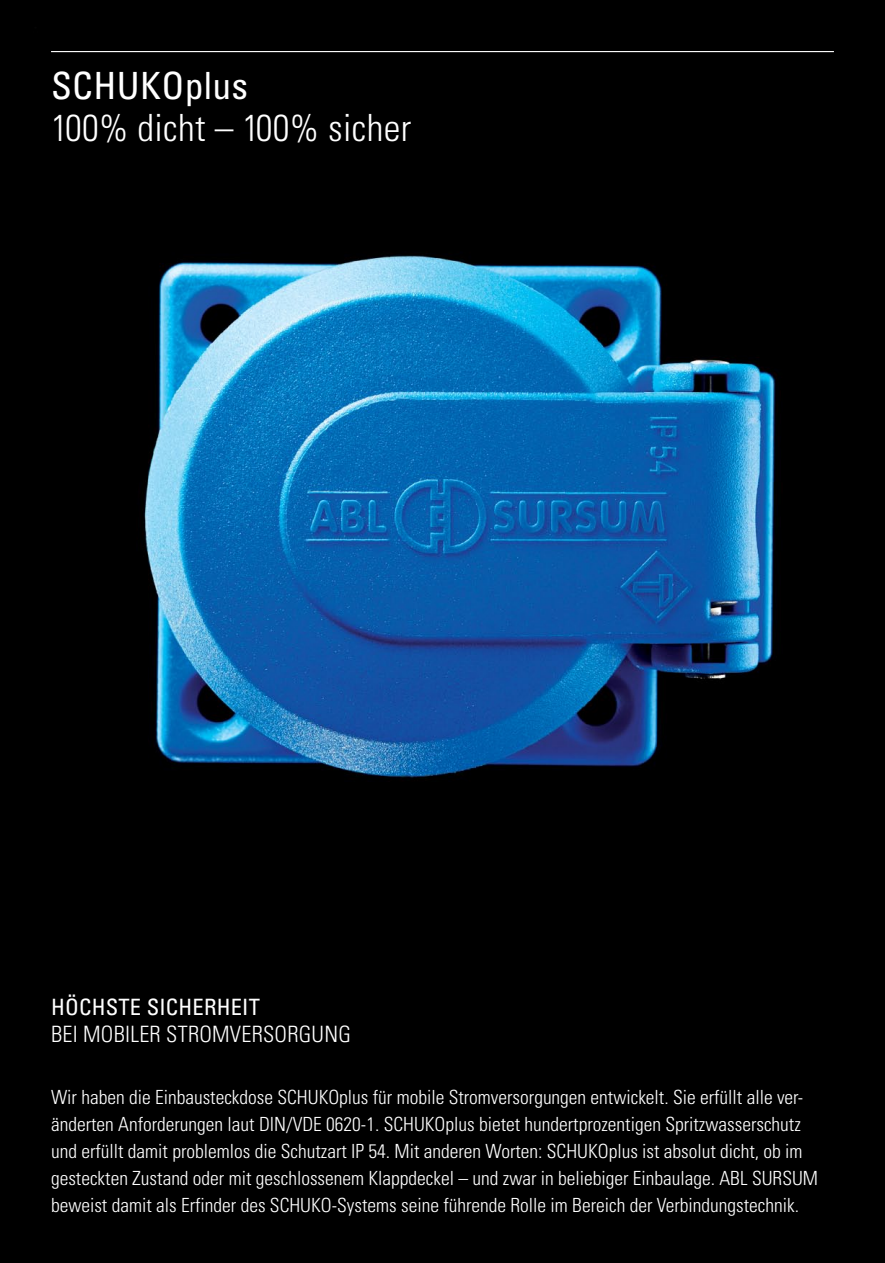
<style>
.page{position:relative;width:885px;height:1263px;background:#fff}
.page>*{position:absolute;margin:0;border:0;box-sizing:border-box;transform-origin:0 0}
.t1{font:300 condensed 37.5px "Univers";letter-spacing:.01em;color:#fff}
.t2{font:condensed 37.5px "Univers";letter-spacing:.01em;color:#fff}
.t3{font:300 condensed 22.5px "Univers";letter-spacing:.01em;color:#fff}
.t4{font:condensed 22.5px "Univers";letter-spacing:.01em;color:#fff}
.t5{font:300 condensed 19.5px/27px "Univers";color:#fff}
</style>
<div class="page">
<img style="left:0;top:0;width:884px;height:1263px">
<hr style="left:51px;top:51px;width:782px;height:1px;background:#fff">
<h1 class="t2" style="left:51px;top:62px;width:199px">SCHUKOplus</h1>
<h1 class="t1" style="left:51px;top:105px;width:362px">100% dicht – 100% sicher</h1>
<p class="t4" style="left:51px;top:992px;width:210px">HÖCHSTE SICHERHEIT</p>
<p class="t3" style="left:51px;top:1020px;width:301px">BEI MOBILER STROMVERSORGUNG</p>
<p class="t5" style="left:51px;top:1084px;width:768px">Wir haben die Einbausteckdose SCHUKOplus für mobile Stromversorgungen entwickelt. Sie erfüllt alle ver&shy;änderten Anforderungen laut DIN/VDE 0620-1. SCHUKOplus bietet hundertprozentigen Spritzwasserschutz und erfüllt damit problemlos die Schutzart IP 54. Mit anderen Worten: SCHUKOplus ist absolut dicht, ob im gesteckten Zustand oder mit geschlossenem Klappdeckel – und zwar in beliebiger Einbaulage. ABL SURSUM beweist damit als Erfinder des SCHUKO-Systems seine führende Rolle im Bereich der Verbindungstechnik.</p>
</div>
